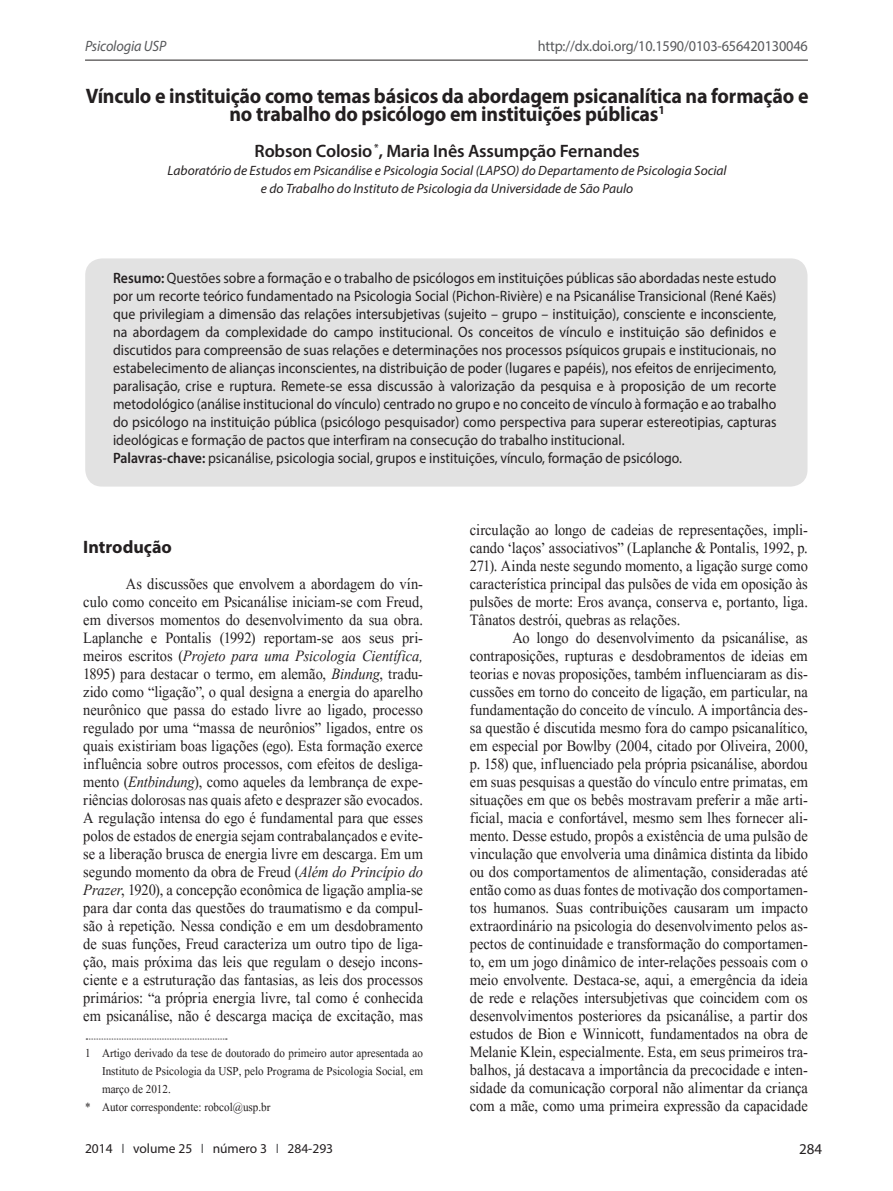
<style>
.page{position:relative;width:893px;height:1191px;background:#fff}
.page>*{position:absolute;margin:0;border:0;box-sizing:border-box;transform-origin:0 0}
.titulo{font:700 21px/18px "Myriad Pro";letter-spacing:-.01em;color:#231f20;text-align:center;scale:.95 1}
.texto{font:19.5px/18px "Aparajita";color:#231f20;text-align:justify;scale:.92 1}
.autores{font:600 18px "Myriad Pro";letter-spacing:-.01em;color:#231f20}
.sub1{font:700 18px "Myriad Pro";color:#231f20}
.resumo{font:15px/18px "Myriad Pro";color:#231f20;text-align:justify;scale:.92 1}
.RODAPE{font:15px/18px "Aparajita";color:#231f20;text-align:justify;scale:.92 1}
.t1{font:15px "Myriad Pro";letter-spacing:-.01em;color:#57585a;scale:.95 1}
.t2{font:italic 15px "Myriad Pro";letter-spacing:-.01em;color:#57585a;scale:.95 1}
.resumo-2{font:15px "Myriad Pro";color:#231f20}
.instituicao{font:italic 13.5px/18px "Myriad Pro";color:#231f20;text-align:center}
.t3{font:13.5px "Myriad Pro";color:#231f20}
.s1{font-weight:600}
.s2{font-style:italic}
.s3{color:#57585a}
</style>
<div class="page">
<hr style="left:85px;top:60px;width:723px;height:1px;background:#231f20">
<div style="left:85px;top:258px;width:722px;height:228px;background:#e2e2e2;border-radius:17px"></div>
<svg style="left:86px;top:1038px;width:141px;height:1px"></svg>
<p class="t2" style="left:85px;top:36px;width:87px">Psicologia USP</p>
<p class="t1" style="left:538px;top:37px;width:286px">http://dx.doi.org/10.1590/0103-656420130046</p>
<p class="titulo" style="left:86px;top:86px;width:762px">Vínculo e instituição como temas básicos da abordagem psicanalítica na formação e no trabalho do psicólogo em instituições públicas<sup>1</sup></p>
<p class="autores" style="left:255px;top:140px;width:387px">Robson Colosio <sup>*</sup>, Maria Inês Assumpção Fernandes</p>
<p class="instituicao" style="left:168px;top:161px;width:561px">Laboratório de Estudos em Psicanálise e Psicologia Social (LAPSO) do Departamento de Psicologia Social e do Trabalho do Instituto de Psicologia da Universidade de São Paulo</p>
<p class="resumo" style="left:113px;top:269px;width:723px"><span class="s1">Resumo:</span> Questões sobre a formação e o trabalho de psicólogos em instituições públicas são abordadas neste estudo por um recorte teórico fundamentado na Psicologia Social (Pichon-Rivière) e na Psicanálise Transicional (René Kaës) que privilegiam a dimensão das relações intersubjetivas (sujeito – grupo – instituição), consciente e inconsciente, na abordagem da complexidade do campo institucional. Os conceitos de vínculo e instituição são definidos e discutidos para compreensão de suas relações e determinações nos processos psíquicos grupais e institucionais, no estabelecimento de alianças inconscientes, na distribuição de poder (lugares e papéis), nos efeitos de enrijecimento, paralisação, crise e ruptura. Remete-se essa discussão à valorização da pesquisa e à proposição de um recorte metodológico (análise institucional do vínculo) centrado no grupo e no conceito de vínculo à formação e ao trabalho do psicólogo na instituição pública (psicólogo pesquisador) como perspectiva para superar estereotipias, capturas ideológicas e formação de pactos que interfiram na consecução do trabalho institucional.</p>
<p class="resumo" style="left:113px;top:449px;width:620px"><span class="s1">Palavras-chave:</span> psicanálise, psicologia social, grupos e instituições, vínculo, formação de psicólogo.</p>
<p class="sub1" style="left:83px;top:535px;width:90px">Introdução</p>
<p class="texto" style="left:83px;top:577px;width:371px;text-indent:43px">As discussões que envolvem a abordagem do vín&shy;culo como conceito em Psicanálise iniciam-se com Freud, em diversos momentos do desenvolvimento da sua obra.<br>Laplanche e Pontalis (1992) reportam-se aos seus pri&shy;meiros escritos (<span class="s2">Projeto para uma Psicologia Científica, </span>1895) para destacar o termo, em alemão, <span class="s2">Bindung</span>, tradu&shy;zido como “ligação”, o qual designa a energia do aparelho neurônico que passa do estado livre ao ligado, processo regulado por uma “massa de neurônios” ligados, entre os quais existiriam boas ligações (ego). Esta formação exerce influência sobre outros processos, com efeitos de desliga&shy;mento (<span class="s2">Entbindung</span>), como aqueles da lembrança de expe&shy;riências dolorosas nas quais afeto e desprazer são evocados.<br>A regulação intensa do ego é fundamental para que esses polos de estados de energia sejam contrabalançados e evite&shy;se a liberação brusca de energia livre em descarga. Em um segundo momento da obra de Freud (<span class="s2">Além do Princípio do Prazer</span>, 1920), a concepção econômica de ligação amplia-se para dar conta das questões do traumatismo e da compul&shy;são à repetição. Nessa condição e em um desdobramento de suas funções, Freud caracteriza um outro tipo de liga&shy;ção, mais próxima das leis que regulam o desejo incons&shy;ciente e a estruturação das fantasias, as leis dos processos primários: “a própria energia livre, tal como é conhecida em psicanálise, não é descarga maciça de excitação, mas</p>
<p class="RODAPE" style="left:102px;top:1046px;width:350px;text-indent:-17px">1 Artigo derivado da tese de doutorado do primeiro autor apresentada ao Instituto de Psicologia da USP, pelo Programa de Psicologia Social, em março de 2012.</p>
<p class="RODAPE" style="left:85px;top:1100px;width:203px">* Autor correspondente: robcol@usp.br</p>
<p class="texto" style="left:470px;top:523px;width:369px">circulação ao longo de cadeias de representações, impli&shy;cando ‘laços’ associativos” (Laplanche &amp; Pontalis, 1992, p.<br>271). Ainda neste segundo momento, a ligação surge como característica principal das pulsões de vida em oposição às pulsões de morte: Eros avança, conserva e, portanto, liga.<br>Tânatos destrói, quebras as relações.</p>
<p class="texto" style="left:470px;top:631px;width:369px;text-indent:43px">Ao longo do desenvolvimento da psicanálise, as contraposições, rupturas e desdobramentos de ideias em teorias e novas proposições, também influenciaram as dis&shy;cussões em torno do conceito de ligação, em particular, na fundamentação do conceito de vínculo. A importância des&shy;sa questão é discutida mesmo fora do campo psicanalítico, em especial por Bowlby (2004, citado por Oliveira, 2000, p. 158) que, influenciado pela própria psicanálise, abordou em suas pesquisas a questão do vínculo entre primatas, em situações em que os bebês mostravam preferir a mãe arti&shy;ficial, macia e confortável, mesmo sem lhes fornecer ali&shy;mento. Desse estudo, propôs a existência de uma pulsão de vinculação que envolveria uma dinâmica distinta da libido ou dos comportamentos de alimentação, consideradas até então como as duas fontes de motivação dos comportamen&shy;tos humanos. Suas contribuições causaram um impacto extraordinário na psicologia do desenvolvimento pelos as&shy;pectos de continuidade e transformação do comportamen&shy;to, em um jogo dinâmico de inter-relações pessoais com o meio envolvente. Destaca-se, aqui, a emergência da ideia de rede e relações intersubjetivas que coincidem com os desenvolvimentos posteriores da psicanálise, a partir dos estudos de Bion e Winnicott, fundamentados na obra de Melanie Klein, especialmente. Esta, em seus primeiros tra&shy;balhos, já destacava a importância da precocidade e inten&shy;sidade da comunicação corporal não alimentar da criança com a mãe, como uma primeira expressão da capacidade</p>
<p class="t3" style="left:85px;top:1140px;width:250px">2014 <span class="s3">I</span> volume 25 <span class="s3">I</span> número 3 <span class="s3">I</span> 284-293</p>
<p class="resumo-2" style="left:799px;top:1139px;width:25px">284</p>
</div>
